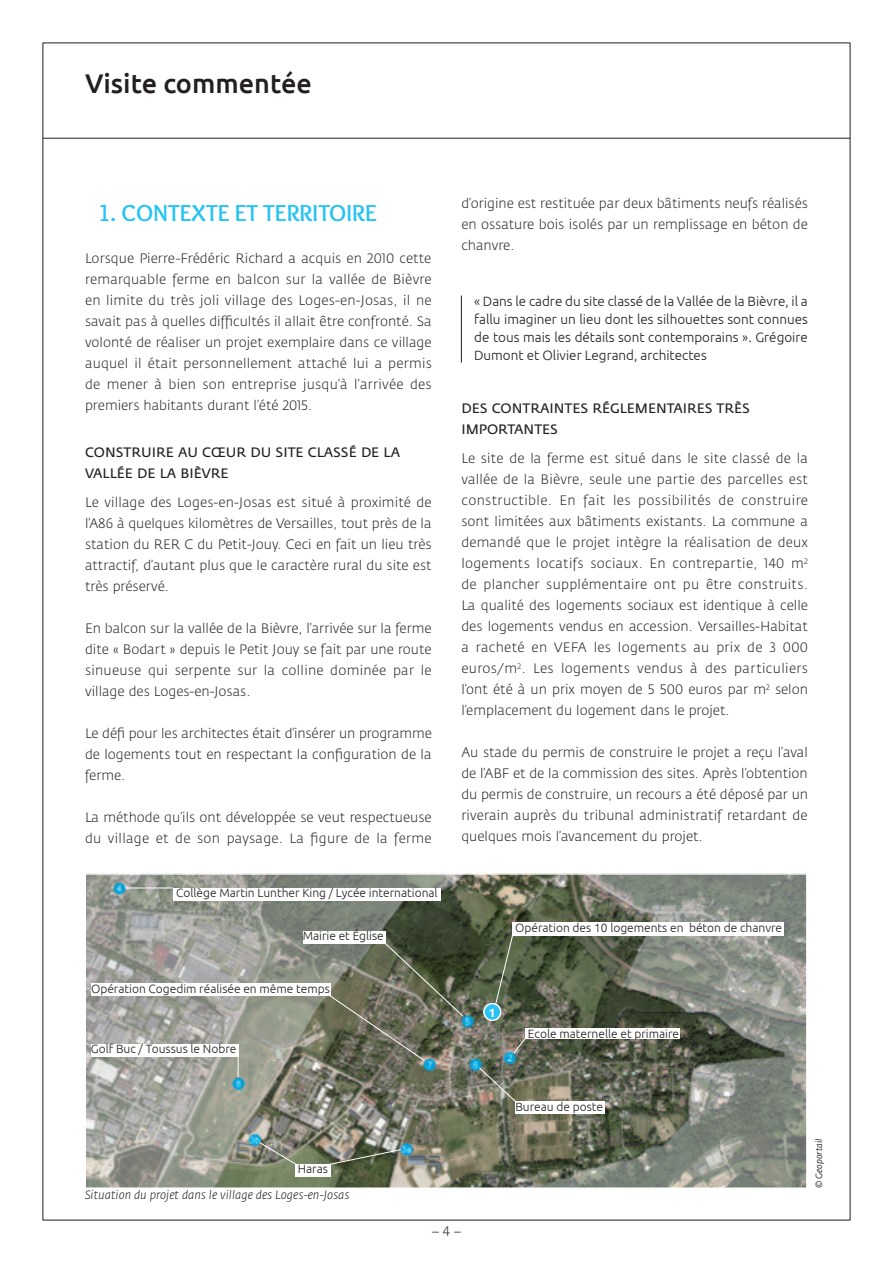
<style>
.page{position:relative;width:893px;height:1263px;background:#fff}
.page>*{position:absolute;margin:0;border:0;box-sizing:border-box;transform-origin:0 0}
.t1{font:500 27px "Ubuntu";color:#231f20}
.t2{font:700 24px "Overlock";color:#27c3f3}
.t3{font:300 13.5px/21px "Fedra Sans";color:#231f20;text-align:justify}
.t4{font:300 13.5px/18px "Ubuntu";color:#231f20;text-align:justify}
.t5{font:13.5px/21px "Fedra Sans";color:#231f20}
.t6{font:300 12px "Ubuntu";color:#231f20}
.t7{font:italic 300 12px "Fedra Sans";color:#231f20}
.t8{font:700 12px "Ubuntu";color:#fff}
.t9{font:italic 9px "Fedra Sans";color:#231f20}
</style>
<div class="page">
<hr style="left:43px;top:138px;width:807px;height:1px;background:#231f20">
<hr style="left:461px;top:296px;width:1px;height:66px;background:#231f20">
<img style="left:88px;top:876px;width:717px;height:310px">
<div style="left:85px;top:873px;width:723px;height:316px;border:2px solid #fff"></div>
<div style="left:525px;top:1028px;width:154px;height:11px;background:#fff"></div>
<div style="left:91px;top:984px;width:240px;height:12px;background:#fff"></div>
<div style="left:91px;top:1044px;width:148px;height:13px;background:#fff"></div>
<div style="left:295px;top:1164px;width:36px;height:12px;background:#fff"></div>
<div style="left:173px;top:887px;width:268px;height:13px;background:#fff"></div>
<div style="left:303px;top:931px;width:83px;height:13px;background:#fff"></div>
<div style="left:515px;top:1101px;width:90px;height:13px;background:#fff"></div>
<div style="left:484px;top:1003px;width:17px;height:17px;background:#27c3f3;border-radius:50%"></div>
<div style="left:483px;top:1003px;width:18px;height:18px;border:2px solid #fff;border-radius:50%"></div>
<div style="left:512px;top:922px;width:271px;height:14px;background:#fff"></div>
<svg style="left:513px;top:1036px;width:14px;height:18px"></svg>
<svg style="left:478px;top:1067px;width:39px;height:36px"></svg>
<svg style="left:259px;top:1141px;width:38px;height:24px"></svg>
<svg style="left:328px;top:1149px;width:74px;height:16px"></svg>
<svg style="left:238px;top:1057px;width:1px;height:20px"></svg>
<svg style="left:327px;top:942px;width:137px;height:120px;background:#676a57"></svg>
<svg style="left:495px;top:933px;width:19px;height:72px"></svg>
<hr style="left:125px;top:887px;width:48px;height:1px;background:#fff">
<h1 class="t1" style="left:85px;top:66px;width:228px">Visite commentée</h1>
<h2 class="t2" style="left:98px;top:199px;width:281px">1. CONTEXTE ET TERRITOIRE</h2>
<p class="t3" style="left:85px;top:248px;width:348px">Lorsque Pierre-Frédéric Richard a acquis en 2010 cette remarquable ferme en balcon sur la vallée de Bièvre en limite du très joli village des Loges-en-Josas, il ne savait pas à quelles difficultés il allait être confronté. Sa volonté de réaliser un projet exemplaire dans ce village auquel il était personnellement attaché lui a permis de mener à bien son entreprise jusqu’à l’arrivée des premiers habitants durant l’été 2015.</p>
<p class="t5" style="left:85px;top:442px;width:316px">CONSTRUIRE AU CŒUR DU SITE CLASSÉ DE LA<br>VALLÉE DE LA BIÈVRE</p>
<p class="t3" style="left:85px;top:492px;width:348px">Le village des Loges-en-Josas est situé à proximité de l’A86 à quelques kilomètres de Versailles, tout près de la station du RER C du Petit-Jouy. Ceci en fait un lieu très attractif, d’autant plus que le caractère rural du site est très préservé.</p>
<p class="t3" style="left:85px;top:618px;width:348px">En balcon sur la vallée de la Bièvre, l’arrivée sur la ferme dite « Bodart » depuis le Petit Jouy se fait par une route sinueuse qui serpente sur la colline dominée par le village des Loges-en-Josas.</p>
<p class="t3" style="left:85px;top:723px;width:348px">Le défi pour les architectes était d’insérer un programme de logements tout en respectant la configuration de la ferme.</p>
<p class="t3" style="left:85px;top:807px;width:348px">La méthode qu’ils ont développée se veut respectueuse du village et de son paysage. La figure de la ferme</p>
<p class="t6" style="left:176px;top:885px;width:263px">Collège Martin Lunther King / Lycée international</p>
<p class="t6" style="left:303px;top:929px;width:82px">Mairie et Église</p>
<p class="t6" style="left:91px;top:981px;width:240px">Opération Cogedim réalisée en même temps</p>
<p class="t6" style="left:91px;top:1042px;width:147px">Golf Buc / Toussus le Nobre</p>
<p class="t6" style="left:298px;top:1161px;width:32px">Haras</p>
<p class="t7" style="left:85px;top:1188px;width:266px">Situation du projet dans le village des Loges-en-Josas</p>
<p class="t3" style="left:461px;top:194px;width:348px">d’origine est restituée par deux bâtiments neufs réalisés en ossature bois isolés par un remplissage en béton de chanvre.</p>
<p class="t4" style="left:474px;top:292px;width:335px">« Dans le cadre du site classé de la Vallée de la Bièvre, il a fallu imaginer un lieu dont les silhouettes sont connues de tous mais les détails sont contemporains ». Grégoire Dumont et Olivier Legrand, architectes</p>
<p class="t5" style="left:461px;top:398px;width:290px">DES CONTRAINTES RÉGLEMENTAIRES TRÈS<br>IMPORTANTES</p>
<p class="t3" style="left:461px;top:448px;width:348px">Le site de la ferme est situé dans le site classé de la vallée de la Bièvre, seule une partie des parcelles est constructible. En fait les possibilités de construire sont limitées aux bâtiments existants. La commune a demandé que le projet intègre la réalisation de deux logements locatifs sociaux. En contrepartie, 140 m<sup>2 </sup>de plancher supplémentaire ont pu être construits.<br>La qualité des logements sociaux est identique à celle des logements vendus en accession. Versailles-Habitat a racheté en VEFA les logements au prix de 3 000 euros/m<sup>2</sup>. Les logements vendus à des particuliers l’ont été à un prix moyen de 5 500 euros par m<sup>2</sup> selon l’emplacement du logement dans le projet.</p>
<p class="t3" style="left:461px;top:742px;width:348px">Au stade du permis de construire le projet a reçu l’aval de l’ABF et de la commission des sites. Après l’obtention du permis de construire, un recours a été déposé par un riverain auprès du tribunal administratif retardant de quelques mois l’avancement du projet.</p>
<p class="t6" style="left:515px;top:920px;width:269px">Opération des 10 logements en béton de chanvre</p>
<p class="t8" style="left:489px;top:1005px;width:8px">1</p>
<p class="t6" style="left:528px;top:1026px;width:153px">Ecole maternelle et primaire</p>
<p class="t6" style="left:515px;top:1099px;width:89px">Bureau de poste</p>
<p class="t9" style="left:814px;top:1188px;width:51px;rotate:-90deg">© Geoportail</p>
<p class="t3" style="left:432px;top:1221px;width:30px">– 4 –</p>
</div>
